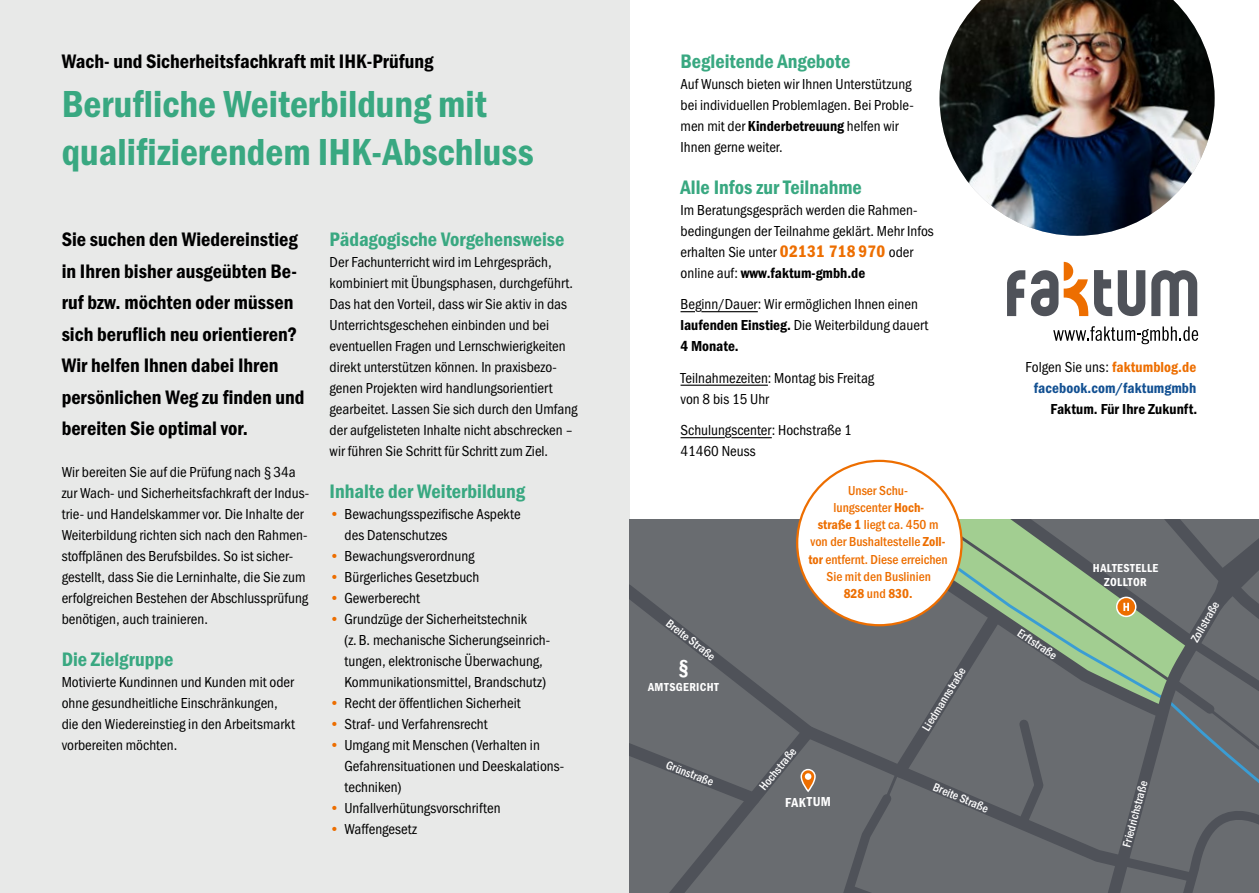
<style>
.page{position:relative;width:1259px;height:893px;background:#fff}
.page>*{position:absolute;margin:0;border:0;box-sizing:border-box;transform-origin:0 0}
.t1{font:39px/48.8px "Franklin Gothic URW Con Dem";color:#39a881}
.t2{font:21px "Franklin Gothic URW Con Dem";color:#fff}
.t3{font:20.25px/31.5px "Franklin Gothic URW Con Dem";color:#000}
.t4{font:20.25px "Franklin Gothic URW Con Dem";color:#39a881}
.t5{font:15px/21px "Franklin Gothic URW Cond";color:#000}
.t6{font:15px "Franklin Gothic URW Con Dem";color:#000}
.t7{font:15px "Franklin Gothic URW Con Dem";letter-spacing:.005em;color:#125092}
.t8{font:500 13.5px/17.2px "Franklin Gothic URW Cond";color:#ed6e00;text-align:center}
.t9{font:13.5px "Franklin Gothic URW Con Dem";color:#ed6e00}
.t10{font:13.5px "Franklin Gothic URW Con Dem";letter-spacing:.03em;color:#fff}
.t11{font:500 12px "Franklin Gothic URW Con";color:#fff}
.t12{font:12px/13.5px "Franklin Gothic URW Con Dem";letter-spacing:.03em;color:#fff;text-align:center}
.s1{font-family:"Franklin Gothic URW Con Dem";color:#ed6e00}
.s2{font-family:"Franklin Gothic URW Con Dem"}
.s3{font-family:"Franklin Gothic URW Con Dem";font-size:17.25px;color:#ed6e00}
.s4{font-family:"Franklin Gothic URW Cond"}
.s5{font-family:"Franklin Gothic URW Con Dem";font-weight:400}
.s6{font-family:"Franklin Gothic URW Cond";font-weight:500}
</style>
<div class="page">
<div style="left:0;top:0;width:629px;height:893px;background:#e8e9e8"></div>
<svg style="left:680px;top:311px;width:15px;height:1px"></svg>
<hr style="left:701px;top:311px;width:57px;height:1px;background:#000">
<hr style="left:680px;top:385px;width:88px;height:1px;background:#000">
<hr style="left:680px;top:437px;width:45px;height:1px;background:#000">
<hr style="left:731px;top:437px;width:41px;height:1px;background:#000">
<svg style="left:1007px;top:270px;width:18px;height:46px"></svg>
<svg style="left:1151px;top:270px;width:46px;height:46px"></svg>
<svg style="left:1094px;top:270px;width:51px;height:46px"></svg>
<svg style="left:1031px;top:262px;width:57px;height:54px"></svg>
<svg style="left:1053px;top:326px;width:145px;height:18px"></svg>
<img style="left:939px;top:0;width:275px;height:236px">
<div style="left:629px;top:519px;width:630px;height:374px;background:#696c70"></div>
<svg style="left:1048px;top:828px;width:64px;height:65px"></svg>
<svg style="left:796px;top:519px;width:316px;height:165px"></svg>
<svg style="left:629px;top:600px;width:419px;height:293px"></svg>
<svg style="left:1112px;top:519px;width:147px;height:374px"></svg>
<div style="left:797px;top:461px;width:164px;height:164px;background:#fff;border-radius:50%"></div>
<h3 class="t3" style="left:62px;top:44px;width:373px">Wach- und Sicherheitsfachkraft mit IHK-Prüfung</h3>
<h1 class="t1" style="left:62px;top:77px;width:473px">Berufliche Weiterbildung mit qualifizierendem IHK-Abschluss</h1>
<h3 class="t3" style="left:62px;top:223px;width:244px">Sie suchen den Wiedereinstieg in Ihren bisher ausgeübten Be&shy;ruf bzw. möchten oder müssen sich beruflich neu orientieren?<br>Wir helfen Ihnen dabei Ihren persönlichen Weg zu finden und bereiten Sie optimal vor.</h3>
<p class="t5" style="left:62px;top:461px;width:249px">Wir bereiten Sie auf die Prüfung nach §34a zur Wach- und Sicherheitsfachkraft der Indus&shy;trie- und Handelskammer vor. Die Inhalte der Weiterbildung richten sich nach den Rahmen&shy;stoffplänen des Berufsbildes. So ist sicher&shy;gestellt, dass Sie die Lerninhalte, die Sie zum erfolgreichen Bestehen der Abschlussprüfung benötigen, auch trainieren.</p>
<h3 class="t4" style="left:62px;top:646px;width:113px">Die Zielgruppe</h3>
<p class="t5" style="left:62px;top:671px;width:235px">Motivierte Kundinnen und Kunden mit oder ohne gesundheitliche Einschränkungen, die den Wiedereinstieg in den Arbeitsmarkt vorbereiten möchten.</p>
<h3 class="t4" style="left:330px;top:226px;width:236px">Pädagogische Vorgehensweise</h3>
<p class="t5" style="left:330px;top:251px;width:249px">Der Fachunterricht wird im Lehrgespräch, kombiniert mit Übungsphasen, durchgeführt.<br>Das hat den Vorteil, dass wir Sie aktiv in das Unterrichtsgeschehen einbinden und bei eventuellen Fragen und Lernschwierigkeiten direkt unterstützen können. In praxisbezo&shy;genen Projekten wird handlungsorientiert gearbeitet. Lassen Sie sich durch den Umfang der aufgelisteten Inhalte nicht abschrecken – wir führen Sie Schritt für Schritt zum Ziel.</p>
<h3 class="t4" style="left:330px;top:478px;width:197px">Inhalte der Weiterbildung</h3>
<p class="t5" style="left:344px;top:503px;width:178px;text-indent:-15px"><span class="s1">•</span> Bewachungsspezifische Aspekte des Datenschutzes</p>
<p class="t5" style="left:330px;top:545px;width:146px"><span class="s1">•</span> Bewachungsverordnung</p>
<p class="t5" style="left:330px;top:566px;width:151px"><span class="s1">•</span> Bürgerliches Gesetzbuch</p>
<p class="t5" style="left:330px;top:587px;width:92px"><span class="s1">•</span> Gewerberecht</p>
<p class="t5" style="left:344px;top:608px;width:207px;text-indent:-15px"><span class="s1">•</span> Grundzüge der Sicherheitstechnik (z.B. mechanische Sicherungseinrich&shy;tungen, elektronische Überwachung, Kommunikationsmittel, Brandschutz)</p>
<p class="t5" style="left:330px;top:692px;width:192px"><span class="s1">•</span> Recht der öffentlichen Sicherheit</p>
<p class="t5" style="left:330px;top:713px;width:159px"><span class="s1">•</span> Straf- und Verfahrensrecht</p>
<p class="t5" style="left:344px;top:734px;width:221px;text-indent:-15px"><span class="s1">•</span> Umgang mit Menschen (Verhalten in<br>Gefahrensituationen und Deeskalations&shy;techniken)</p>
<p class="t5" style="left:330px;top:797px;width:172px"><span class="s1">•</span> Unfallverhütungsvorschriften</p>
<p class="t5" style="left:330px;top:818px;width:89px"><span class="s1">•</span> Waffengesetz</p>
<h3 class="t4" style="left:680px;top:47px;width:171px">Begleitende Angebote</h3>
<p class="t5" style="left:680px;top:72px;width:235px">Auf Wunsch bieten wir Ihnen Unterstützung bei individuellen Problemlagen. Bei Proble&shy;men mit der <span class="s2">Kinderbetreuung</span> helfen wir Ihnen gerne weiter.</p>
<h3 class="t4" style="left:680px;top:173px;width:183px">Alle Infos zur Teilnahme</h3>
<p class="t5" style="left:680px;top:198px;width:255px">Im Beratungsgespräch werden die Rahmen&shy;bedingungen der Teilnahme geklärt. Mehr Infos erhalten Sie unter <span class="s3">02131 718 970</span> oder</p>
<p class="t6" style="left:680px;top:263px;width:186px"><span class="s4">online auf:</span> www.faktum-gmbh.de</p>
<p class="t5" style="left:680px;top:293px;width:249px">Beginn/Dauer: Wir ermöglichen Ihnen einen <span class="s2">laufenden Einstieg.</span> Die Weiterbildung dauert</p>
<p class="t6" style="left:680px;top:336px;width:60px">4 Monate.</p>
<p class="t5" style="left:680px;top:366px;width:195px">Teilnahmezeiten: Montag bis Freitag von 8 bis 15 Uhr</p>
<p class="t5" style="left:680px;top:419px;width:173px">Schulungscenter: Hochstraße 1<br>41460 Neuss</p>
<p class="t11" style="left:672px;top:615px;width:60px;rotate:38deg">Breite Straße</p>
<h2 class="t2" style="left:678px;top:653px;width:12px">§</h2>
<p class="t12" style="left:648px;top:679px;width:72px">AMTSGERICHT</p>
<p class="t11" style="left:669px;top:757px;width:51px;rotate:21deg">Grünstraße</p>
<p class="t8" style="left:808px;top:480px;width:141px">Unser Schu-<br>lungscenter <span class="s5">Hoch-<br>straße 1</span> liegt ca. 450 m von der Bushaltestelle <span class="s5">Zoll&shy;tor</span> entfernt. Diese erreichen<br>Sie mit den Buslinien</p>
<p class="t9" style="left:843px;top:585px;width:70px">828 <span class="s6">und</span> 830.</p>
<p class="t11" style="left:755px;top:784px;width:53px;rotate:-51deg">Hochstraße</p>
<p class="t10" style="left:785px;top:793px;width:47px">FAKTUM</p>
<p class="t11" style="left:918px;top:726px;width:74px;rotate:-59deg">Liedmannstraße</p>
<p class="t11" style="left:937px;top:779px;width:60px;rotate:23deg">Breite Straße</p>
<p class="t5" style="left:1025px;top:356px;width:172px">Folgen Sie uns: <span class="s1">faktumblog.de</span></p>
<p class="t7" style="left:1034px;top:378px;width:164px">facebook.com/faktumgmbh</p>
<p class="t6" style="left:1050px;top:399px;width:148px">Faktum. Für Ihre Zukunft.</p>
<p class="t11" style="left:1023px;top:625px;width:47px;rotate:34deg">Erftstraße</p>
<p class="t12" style="left:1092px;top:561px;width:67px">HALTESTELLE<br>ZOLLTOR</p>
<p class="t11" style="left:1187px;top:637px;width:46px;rotate:-60deg">Zollstraße</p>
<p class="t11" style="left:1118px;top:844px;width:69px;rotate:-75deg">Friedrichstraße</p>
</div>
